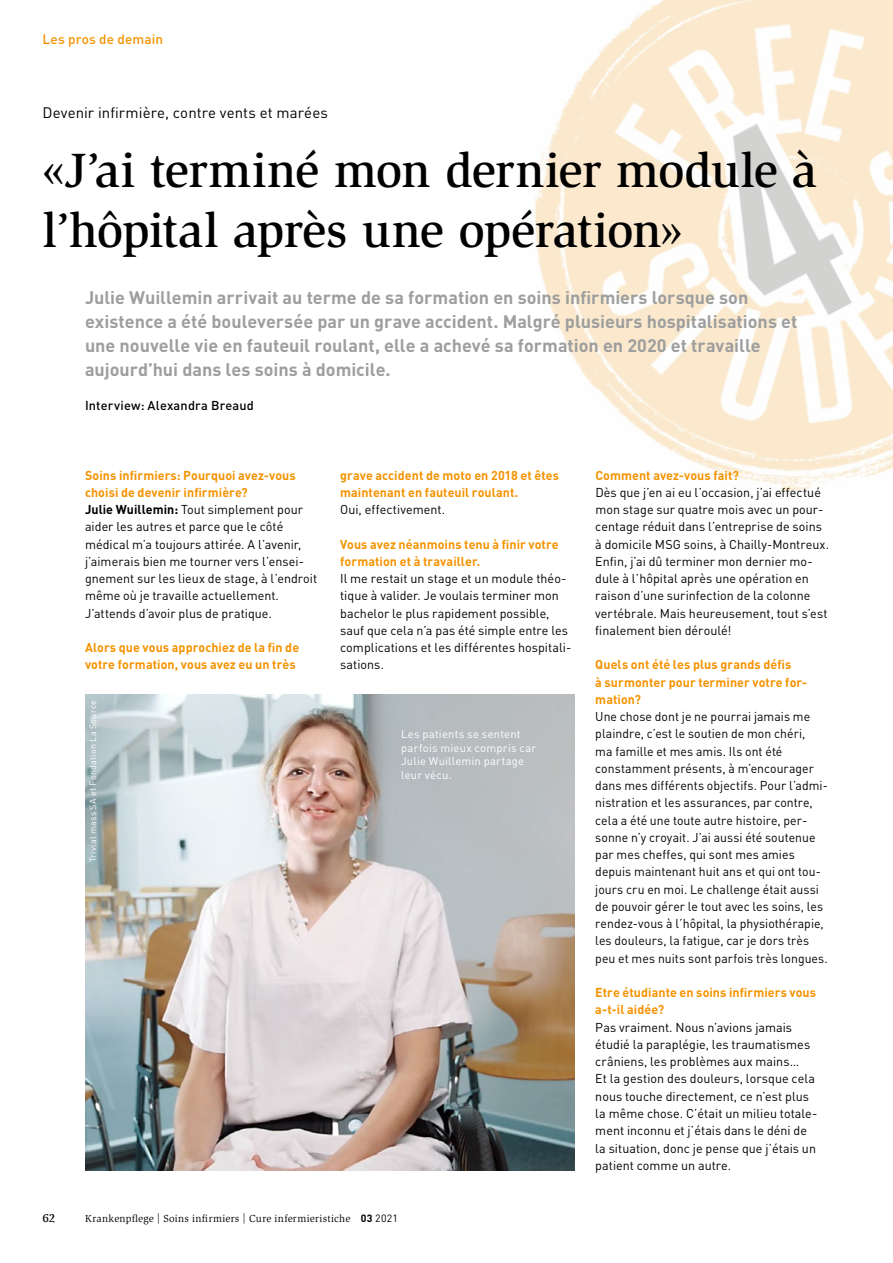
<style>
.page{position:relative;width:893px;height:1263px;background:#fff}
.page>*{position:absolute;margin:0;border:0;box-sizing:border-box;transform-origin:0 0}
.t1{font:500 49.5px/60px "Slimbach Std";letter-spacing:-.01em;color:#000}
.t2{font:700 18px/24px "DIN Pro";color:#9d9e9e}
.t3{font:15px "DIN Pro";letter-spacing:.005em;color:#000}
.t4{font:500 13.5px "DIN Pro";letter-spacing:.01em;color:#f59300}
.t5{font:12.75px/17.2px "DIN Pro";letter-spacing:.005em;color:#000}
.t6{font:12.75px/17.2px "DIN Pro";letter-spacing:.005em;color:#000;scale:.96 1}
.t7{font:700 12.75px/17.2px "DIN Pro";letter-spacing:.005em;color:#f59300}
.t8{font:500 12.75px "DIN Pro";letter-spacing:.015em;color:#000}
.t9{font:700 12px "Esta Pro";color:#000}
.t10{font:11.25px/13.5px "DIN Pro";letter-spacing:.02em;color:#fff}
.t11{font:10.5px "Slimbach Std";letter-spacing:.025em;color:#000}
.t12{font:9px "DIN Pro";letter-spacing:.03em;color:#fff}
.s1{font-weight:700;color:#f59300}
.s2{font-weight:700}
.s3{font-family:"DIN Pro";font-weight:700}
.s4{font-family:"DIN Pro"}
</style>
<div class="page">
<img style="left:534px;top:0;width:359px;height:492px">
<img style="left:85px;top:694px;width:489px;height:476px">
<p class="t4" style="left:43px;top:30px;width:122px">Les pros de demain</p>
<p class="t3" style="left:43px;top:103px;width:287px">Devenir infirmière, contre vents et marées</p>
<h1 class="t1" style="left:43px;top:140px;width:776px">«J’ai terminé mon dernier module à l’hôpital après une opération»</h1>
<p class="t2" style="left:85px;top:284px;width:714px">Julie Wuillemin arrivait au terme de sa formation en soins infirmiers lorsque son existence a été bouleversée par un grave accident. Malgré plusieurs hospitalisations et une nouvelle vie en fauteuil roulant, elle a achevé sa formation en 2020 et travaille aujourd’hui dans les soins à domicile.</p>
<p class="t8" style="left:85px;top:397px;width:170px">Interview: Alexandra Breaud</p>
<p class="t5" style="left:85px;top:466px;width:234px"><span class="s1">Soins infirmiers: Pourquoi avez-vous choisi de devenir infirmière?<br></span><span class="s2">Julie Wuillemin:</span> Tout simplement pour aider les autres et parce que le côté médical m’a toujours attirée. A l’avenir, j’aimerais bien me tourner vers l’ensei&shy;gnement sur les lieux de stage, à l’endroit même où je travaille actuellement.<br>J’attends d’avoir plus de pratique.</p>
<p class="t7" style="left:85px;top:638px;width:216px">Alors que vous approchiez de la fin de votre formation, vous avez eu un très</p>
<p class="t12" style="left:87px;top:862px;width:164px;rotate:-90deg">Trivial mass SA et Fondation La Source</p>
<p class="t7" style="left:340px;top:466px;width:220px">grave accident de moto en 2018 et êtes maintenant en fauteuil roulant.</p>
<p class="t5" style="left:340px;top:500px;width:106px">Oui, effectivement.</p>
<p class="t7" style="left:340px;top:535px;width:220px">Vous avez néanmoins tenu à finir votre formation et à travailler.</p>
<p class="t5" style="left:340px;top:569px;width:233px">Il me restait un stage et un module théo&shy;tique à valider. Je voulais terminer mon bachelor le plus rapidement possible, sauf que cela n’a pas été simple entre les complications et les différentes hospitali&shy;sations.</p>
<p class="t10" style="left:401px;top:727px;width:137px">Les patients se sentent parfois mieux compris car<br>Julie Wuillemin partage leur vécu.</p>
<p class="t9" style="left:43px;top:1209px;width:14px">62</p>
<p class="t11" style="left:85px;top:1212px;width:314px">Krankenpflege | Soins infirmiers | Cure infermieristiche <span class="s3">03</span> <span class="s4">2021</span></p>
<p class="t7" style="left:595px;top:466px;width:145px">Comment avez-vous fait?</p>
<p class="t5" style="left:595px;top:483px;width:235px">Dès que j’en ai eu l’occasion, j’ai effectué mon stage sur quatre mois avec un pour&shy;centage réduit dans l’entreprise de soins à domicile MSG soins, à Chailly-Montreux.<br>Enfin, j’ai dû terminer mon dernier mo&shy;dule à l’hôpital après une opération en raison d’une surinfection de la colonne vertébrale. Mais heureusement, tout s’est finalement bien déroulé!</p>
<p class="t7" style="left:595px;top:656px;width:212px">Quels ont été les plus grands défis<br>à surmonter pour terminer votre for&shy;mation?</p>
<p class="t6" style="left:595px;top:707px;width:244px">Une chose dont je ne pourrai jamais me plaindre, c’est le soutien de mon chéri,<br>ma famille et mes amis. Ils ont été constamment présents, à m’encourager dans mes différents objectifs. Pour l’admi&shy;nistration et les assurances, par contre, cela a été une toute autre histoire, per&shy;sonne n’y croyait. J’ai aussi été soutenue par mes cheffes, qui sont mes amies depuis maintenant huit ans et qui ont tou&shy;jours cru en moi. Le challenge était aussi de pouvoir gérer le tout avec les soins, les rendez-vous à l’hôpital, la physiothérapie, les douleurs, la fatigue, car je dors très peu et mes nuits sont parfois très longues.</p>
<p class="t7" style="left:595px;top:983px;width:222px">Etre étudiante en soins infirmiers vous a-t-il aidée?</p>
<p class="t5" style="left:595px;top:1018px;width:224px">Pas vraiment. Nous n’avions jamais étudié la paraplégie, les traumatismes crâniens, les problèmes aux mains…<br>Et la gestion des douleurs, lorsque cela nous touche directement, ce n’est plus la même chose. C’était un milieu totale&shy;ment inconnu et j’étais dans le déni de la situation, donc je pense que j’étais un patient comme un autre.</p>
</div>
